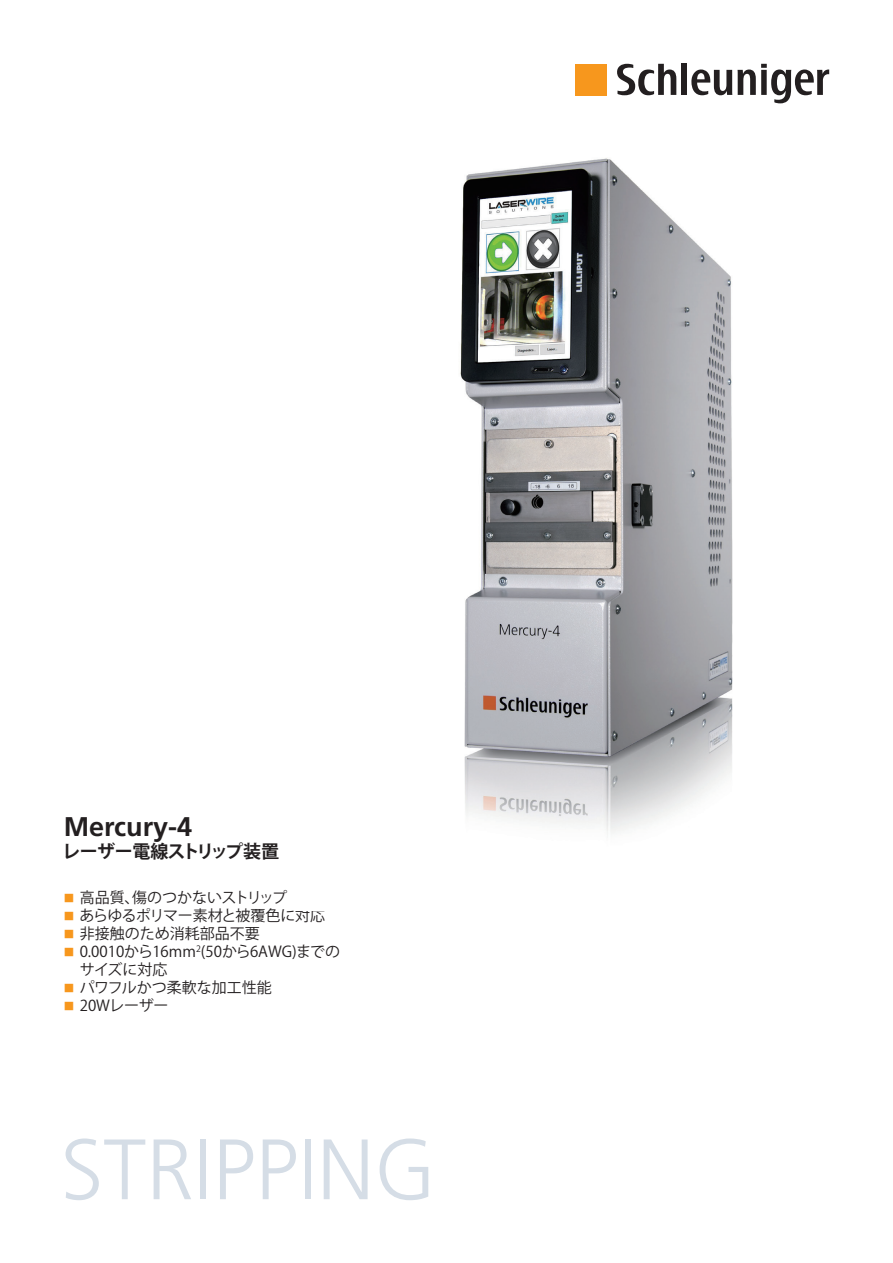
<style>
.page{position:relative;width:893px;height:1263px;background:#fff}
.page>*{position:absolute;margin:0;border:0;box-sizing:border-box;transform-origin:0 0}
.t1{font:300 85.5px "Frutiger LT Std";color:#d5dde6}
.t2{font:700 27px "Frutiger LT Std";color:#231f20}
.t3{font:700 18px "Koz Go Pro";letter-spacing:-.03em;color:#231f20}
.t4{font:15px/18px "Koz Go Pro";color:#231f20}
.t5{font:10.5px/18px "Koz Go Pro";color:#f7971d;text-align:justify}
</style>
<div class="page">
<div style="left:576px;top:64px;width:31px;height:31px;background:#f7971d"></div>
<div style="left:681px;top:64px;width:6px;height:31px;background:#231f20"></div>
<svg style="left:691px;top:64px;width:138px;height:39px"></svg>
<svg style="left:617px;top:64px;width:59px;height:31px"></svg>
<img style="left:460px;top:158px;width:273px;height:675px">
<h2 class="t2" style="left:64px;top:811px;width:130px">Mercury-4</h2>
<p class="t3" style="left:62px;top:840px;width:218px">レーザー電線ストリップ装置</p>
<p class="t5" style="left:64px;top:890px;width:12px">■ ■ ■ ■</p>
<p class="t5" style="left:64px;top:979px;width:12px">■ ■</p>
<p class="t4" style="left:79px;top:889px;width:262px">高品質、傷のつかないストリップ<br>あらゆるポリマー素材と被覆色に対応非接触のため消耗部品不要<br>0.0010から16mm<sup>2</sup>(50から6AWG)までのサイズに対応<br>パワフルかつ柔軟な加工性能<br>20Wレーザー</p>
<h1 class="t1" style="left:61px;top:1121px;width:377px">STRIPPING</h1>
</div>
